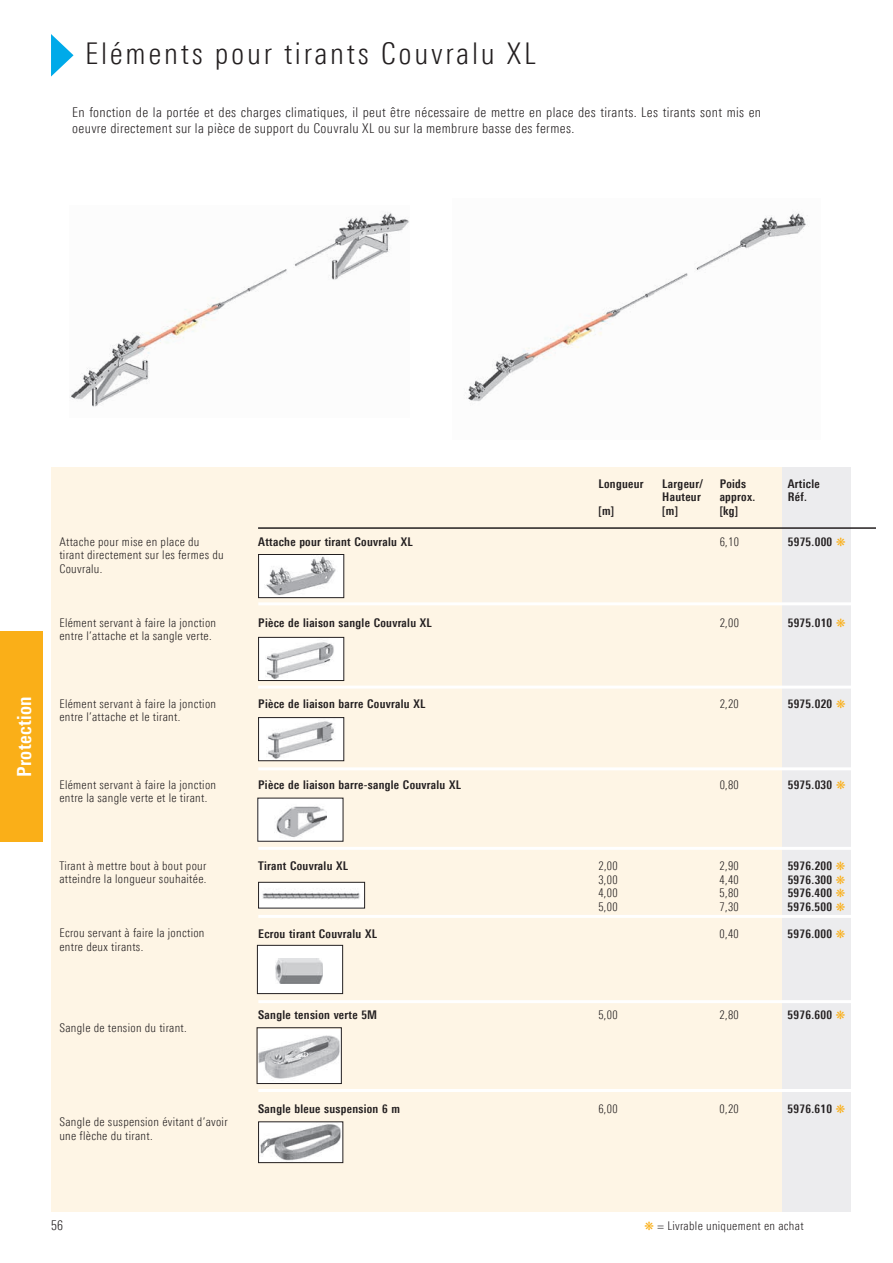
<style>
.page{position:relative;width:893px;height:1263px;background:#fff}
.page>*{position:absolute;margin:0;border:0;box-sizing:border-box;transform-origin:0 0}
.t1{font:300 30px "Linotype Univers 320 Cn";letter-spacing:.09em;color:#231f20}
.t2{font:700 19.5px "Linotype Univers 620 Cn";letter-spacing:.025em;color:#fff}
.t3{font:300 13.5px/16.5px "Linotype Univers 320 Cn";letter-spacing:.025em;color:#231f20}
.t4{font:300 12px/13.5px "Linotype Univers 320 Cn";letter-spacing:.025em;color:#231f20}
.t5{font:700 12px "Linotype Univers 620 Cn";letter-spacing:.025em;color:#231f20}
</style>
<div class="page">
<div style="left:0;top:631px;width:43px;height:211px;background:#faaf18"></div>
<svg style="left:51px;top:34px;width:23px;height:43px"></svg>
<div style="left:51px;top:468px;width:739px;height:744px;background:#fef5e5"></div>
<div style="left:782px;top:468px;width:68px;height:744px;background:#ececee"></div>
<hr style="left:258px;top:527px;width:618px;height:2px;background:#231f20">
<img style="left:70px;top:212px;width:339px;height:195px">
<img style="left:465px;top:213px;width:343px;height:188px">
<div style="left:259px;top:554px;width:85px;height:44px;background:#fff"></div>
<img style="left:266px;top:556px;width:70px;height:39px">
<div style="left:258px;top:554px;width:86px;height:44px;border:1px solid #231f20"></div>
<div style="left:258px;top:798px;width:85px;height:43px;background:#fff"></div>
<img style="left:274px;top:806px;width:53px;height:31px">
<div style="left:259px;top:637px;width:85px;height:43px;background:#fff"></div>
<img style="left:266px;top:642px;width:68px;height:37px">
<div style="left:258px;top:637px;width:86px;height:44px;border:1px solid #231f20"></div>
<div style="left:259px;top:717px;width:85px;height:44px;background:#fff"></div>
<img style="left:267px;top:721px;width:67px;height:38px">
<div style="left:258px;top:717px;width:86px;height:44px;border:1px solid #231f20"></div>
<img style="left:260px;top:884px;width:103px;height:22px">
<div style="left:258px;top:882px;width:107px;height:26px;border:1px solid #231f20"></div>
<div style="left:257px;top:945px;width:86px;height:48px;background:#fff"></div>
<div style="left:257px;top:945px;width:86px;height:49px;border:1px solid #231f20"></div>
<img style="left:259px;top:1029px;width:81px;height:53px">
<div style="left:257px;top:1027px;width:85px;height:57px;border:1px solid #231f20"></div>
<img style="left:260px;top:1123px;width:81px;height:38px">
<div style="left:258px;top:1121px;width:85px;height:42px;border:1px solid #231f20"></div>
<hr style="left:258px;top:602px;width:609px;height:3px;background:#fff">
<hr style="left:258px;top:685px;width:609px;height:3px;background:#fff">
<hr style="left:258px;top:767px;width:609px;height:3px;background:#fff">
<hr style="left:258px;top:847px;width:607px;height:3px;background:#fff">
<hr style="left:258px;top:915px;width:617px;height:3px;background:#fff">
<hr style="left:258px;top:1000px;width:607px;height:3px;background:#fff">
<hr style="left:258px;top:1089px;width:608px;height:3px;background:#fff">
<img style="left:276px;top:958px;width:47px;height:25px">
<h1 class="t1" style="left:85px;top:36px;width:452px">Eléments pour tirants Couvralu XL</h1>
<p class="t3" style="left:72px;top:103px;width:690px">En fonction de la portée et des charges climatiques, il peut être nécessaire de mettre en place des tirants. Les tirants sont mis en oeuvre directement sur la pièce de support du Couvralu XL ou sur la membrure basse des fermes.</p>
<h2 class="t2" style="left:13px;top:777px;width:83px;rotate:-90deg">Protection</h2>
<p class="t4" style="left:59px;top:535px;width:166px">Attache pour mise en place du tirant directement sur les fermes du<br>Couvralu.</p>
<p class="t4" style="left:59px;top:616px;width:158px">Elément servant à faire la jonction entre l’attache et la sangle verte.</p>
<p class="t4" style="left:59px;top:697px;width:158px">Elément servant à faire la jonction entre l’attache et le tirant.</p>
<p class="t4" style="left:59px;top:778px;width:158px">Elément servant à faire la jonction entre la sangle verte et le tirant.</p>
<p class="t4" style="left:59px;top:859px;width:149px">Tirant à mettre bout à bout pour atteindre la longueur souhaitée.</p>
<p class="t4" style="left:59px;top:926px;width:147px">Ecrou servant à faire la jonction entre deux tirants.</p>
<p class="t4" style="left:59px;top:1021px;width:129px">Sangle de tension du tirant.</p>
<p class="t4" style="left:59px;top:1115px;width:170px">Sangle de suspension évitant d’avoir une flèche du tirant.</p>
<p class="t5" style="left:598px;top:476px;width:47px">Longueur</p>
<p class="t5" style="left:662px;top:476px;width:42px">Largeur/</p>
<p class="t5" style="left:720px;top:476px;width:28px">Poids</p>
<p class="t5" style="left:788px;top:476px;width:34px">Article</p>
<p class="t5" style="left:662px;top:490px;width:40px">Hauteur</p>
<p class="t5" style="left:720px;top:490px;width:37px">approx.</p>
<p class="t5" style="left:788px;top:490px;width:21px">Réf.</p>
<p class="t5" style="left:598px;top:503px;width:17px">[m]</p>
<p class="t5" style="left:662px;top:503px;width:17px">[m]</p>
<p class="t5" style="left:720px;top:503px;width:20px">[kg]</p>
<p class="t5" style="left:258px;top:535px;width:156px">Attache pour tirant Couvralu XL</p>
<p class="t4" style="left:720px;top:535px;width:21px">6,10</p>
<p class="t5" style="left:788px;top:535px;width:46px">5975.000</p>
<p class="t5" style="left:258px;top:616px;width:175px">Pièce de liaison sangle Couvralu XL</p>
<p class="t4" style="left:720px;top:616px;width:21px">2,00</p>
<p class="t5" style="left:788px;top:616px;width:46px">5975.010</p>
<p class="t5" style="left:258px;top:697px;width:169px">Pièce de liaison barre Couvralu XL</p>
<p class="t4" style="left:720px;top:697px;width:21px">2,20</p>
<p class="t5" style="left:788px;top:697px;width:46px">5975.020</p>
<p class="t5" style="left:258px;top:778px;width:204px">Pièce de liaison barre-sangle Couvralu XL</p>
<p class="t4" style="left:720px;top:778px;width:21px">0,80</p>
<p class="t5" style="left:788px;top:778px;width:46px">5975.030</p>
<p class="t5" style="left:258px;top:859px;width:92px">Tirant Couvralu XL</p>
<p class="t4" style="left:598px;top:859px;width:21px">2,00</p>
<p class="t4" style="left:720px;top:859px;width:21px">2,90</p>
<p class="t5" style="left:788px;top:859px;width:46px">5976.200</p>
<p class="t4" style="left:598px;top:872px;width:21px">3,00</p>
<p class="t4" style="left:720px;top:872px;width:21px">4,40</p>
<p class="t5" style="left:788px;top:872px;width:46px">5976.300</p>
<p class="t4" style="left:598px;top:886px;width:21px">4,00</p>
<p class="t4" style="left:720px;top:886px;width:21px">5,80</p>
<p class="t5" style="left:788px;top:886px;width:46px">5976.400</p>
<p class="t4" style="left:598px;top:899px;width:21px">5,00</p>
<p class="t4" style="left:720px;top:899px;width:21px">7,30</p>
<p class="t5" style="left:788px;top:899px;width:46px">5976.500</p>
<p class="t5" style="left:258px;top:926px;width:120px">Ecrou tirant Couvralu XL</p>
<p class="t4" style="left:720px;top:926px;width:21px">0,40</p>
<p class="t5" style="left:788px;top:926px;width:46px">5976.000</p>
<p class="t5" style="left:258px;top:1007px;width:121px">Sangle tension verte 5M</p>
<p class="t4" style="left:598px;top:1007px;width:21px">5,00</p>
<p class="t4" style="left:720px;top:1007px;width:21px">2,80</p>
<p class="t5" style="left:788px;top:1007px;width:46px">5976.600</p>
<p class="t5" style="left:258px;top:1102px;width:143px">Sangle bleue suspension 6 m</p>
<p class="t4" style="left:598px;top:1102px;width:21px">6,00</p>
<p class="t4" style="left:720px;top:1102px;width:21px">0,20</p>
<p class="t5" style="left:788px;top:1102px;width:46px">5976.610</p>
<p class="t3" style="left:51px;top:1217px;width:14px">56</p>
<p class="t4" style="left:657px;top:1219px;width:148px">= Livrable uniquement en achat</p>
</div>
